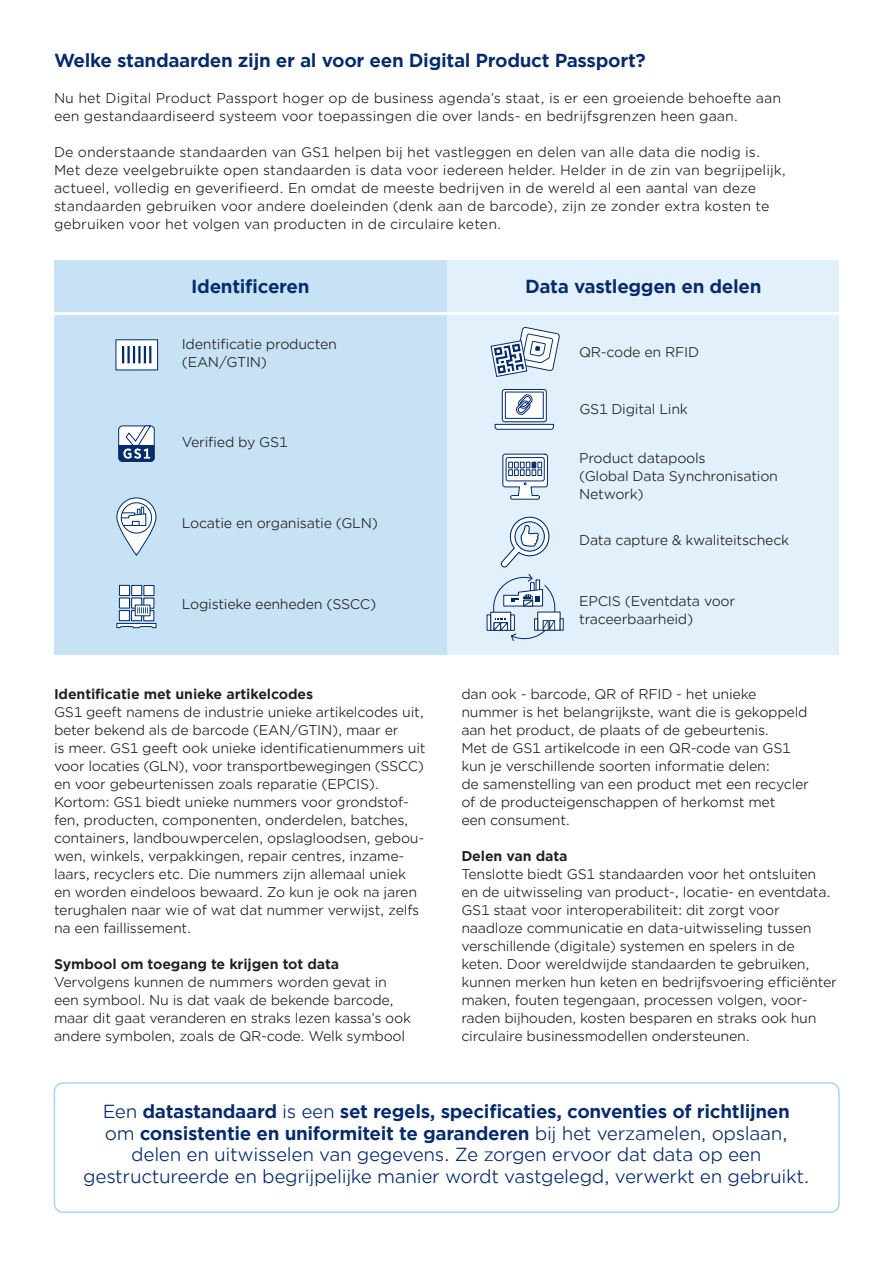
<style>
.page{position:relative;width:893px;height:1263px;background:#fff}
.page>*{position:absolute;margin:0;border:0;box-sizing:border-box;transform-origin:0 0}
.Bodytekst{font:700 18px "Gotham Office";letter-spacing:-.02em;color:#052b6c}
.Bodytekst-2{font:18px "Gotham Office";letter-spacing:-.02em;color:#052b6c}
.Bodytekst-3{font:13.5px/18px "Gotham Office";letter-spacing:-.02em;color:#231f20}
.Bodytekst-4{font:13.5px "Gotham Office";color:#231f20}
.Bodytekst-5{font:700 13.5px "Gotham Office";letter-spacing:-.01em;color:#231f20}
.s1{font-weight:400}
</style>
<div class="page">
<div style="left:54px;top:1082px;width:786px;height:131px;border:2px solid #aad5f1;border-radius:9px"></div>
<div style="left:54px;top:260px;width:785px;height:395px;background:#e1f0fa"></div>
<div style="left:54px;top:260px;width:392px;height:395px;background:#c7e2f5"></div>
<svg style="left:117px;top:498px;width:39px;height:57px"></svg>
<div style="left:116px;top:497px;width:40px;height:59px;border:1px solid #002b6b;border-radius:20px"></div>
<svg style="left:121px;top:507px;width:26px;height:19px"></svg>
<svg style="left:132px;top:521px;width:8px;height:5px"></svg>
<div style="left:121px;top:502px;width:31px;height:31px;border:1px solid #002b6b;border-radius:50%"></div>
<svg style="left:116px;top:622px;width:41px;height:7px"></svg>
<div style="left:119px;top:610px;width:10px;height:11px;background:#fff"></div>
<div style="left:119px;top:610px;width:11px;height:11px;border:1px solid #002b6b"></div>
<div style="left:119px;top:598px;width:11px;height:10px;background:#fff"></div>
<div style="left:119px;top:597px;width:11px;height:11px;border:1px solid #002b6b"></div>
<div style="left:119px;top:585px;width:11px;height:10px;background:#fff"></div>
<div style="left:119px;top:585px;width:11px;height:11px;border:1px solid #002b6b"></div>
<svg style="left:133px;top:612px;width:7px;height:7px"></svg>
<div style="left:131px;top:610px;width:11px;height:11px;border:1px solid #002b6b"></div>
<svg style="left:132px;top:598px;width:10px;height:10px"></svg>
<div style="left:131px;top:597px;width:11px;height:12px;border:1px solid #002b6b"></div>
<div style="left:132px;top:585px;width:10px;height:10px;background:#fff"></div>
<div style="left:131px;top:585px;width:11px;height:11px;border:1px solid #002b6b"></div>
<svg style="left:145px;top:612px;width:7px;height:7px"></svg>
<div style="left:143px;top:610px;width:11px;height:11px;border:1px solid #002b6b"></div>
<svg style="left:144px;top:598px;width:10px;height:10px"></svg>
<div style="left:144px;top:585px;width:10px;height:11px;background:#fff"></div>
<div style="left:143px;top:585px;width:11px;height:11px;border:1px solid #002b6b"></div>
<svg style="left:137px;top:606px;width:11px;height:8px"></svg>
<svg style="left:137px;top:607px;width:11px;height:6px"></svg>
<svg style="left:118px;top:425px;width:37px;height:37px"></svg>
<svg style="left:502px;top:453px;width:46px;height:47px"></svg>
<svg style="left:500px;top:517px;width:49px;height:50px"></svg>
<svg style="left:537px;top:612px;width:24px;height:19px"></svg>
<svg style="left:560px;top:618px;width:4px;height:13px"></svg>
<div style="left:490px;top:612px;width:21px;height:19px;border:1px solid #002b6b"></div>
<svg style="left:491px;top:574px;width:67px;height:67px"></svg>
<div style="left:487px;top:614px;width:4px;height:17px;border:1px solid #002b6b"></div>
<hr style="left:511px;top:615px;width:3px;height:15px;background:#fff">
<div style="left:510px;top:614px;width:5px;height:17px;border:1px solid #002b6b"></div>
<svg style="left:502px;top:389px;width:44px;height:33px"></svg>
<div style="left:502px;top:389px;width:45px;height:33px;border:1px solid #002b6b;border-radius:3px"></div>
<svg style="left:494px;top:423px;width:60px;height:7px"></svg>
<div style="left:505px;top:392px;width:39px;height:27px;background:#fff;border:1px solid #002b6b"></div>
<svg style="left:516px;top:394px;width:17px;height:21px"></svg>
<hr style="left:54px;top:312px;width:786px;height:3px;background:#fff">
<div style="left:116px;top:340px;width:42px;height:30px;background:#fff"></div>
<div style="left:115px;top:339px;width:43px;height:31px;border:1px solid #002b6b"></div>
<svg style="left:122px;top:346px;width:2px;height:17px"></svg>
<hr style="left:127px;top:346px;width:3px;height:17px;background:#002b6b">
<svg style="left:133px;top:346px;width:2px;height:17px"></svg>
<svg style="left:144px;top:346px;width:7px;height:17px"></svg>
<hr style="left:138px;top:346px;width:3px;height:17px;background:#002b6b">
<svg style="left:490px;top:327px;width:70px;height:50px"></svg>
<p class="Bodytekst" style="left:54px;top:48px;width:593px">Welke standaarden zijn er al voor een Digital Product Passport?</p>
<p class="Bodytekst-4" style="left:54px;top:90px;width:729px">Nu het Digital Product Passport hoger op de business agenda’s staat, is er een groeiende behoefte aan</p>
<p class="Bodytekst-4" style="left:54px;top:108px;width:686px">een gestandaardiseerd systeem voor toepassingen die over lands- en bedrijfsgrenzen heen gaan.</p>
<p class="Bodytekst-4" style="left:54px;top:144px;width:708px">De onderstaande standaarden van GS1 helpen bij het vastleggen en delen van alle data die nodig is.</p>
<p class="Bodytekst-4" style="left:54px;top:162px;width:734px">Met deze veelgebruikte open standaarden is data voor iedereen helder. Helder in de zin van begrijpelijk,</p>
<p class="Bodytekst-4" style="left:54px;top:180px;width:704px">actueel, volledig en geverifieerd. En omdat de meeste bedrijven in de wereld al een aantal van deze</p>
<p class="Bodytekst-4" style="left:54px;top:198px;width:717px">standaarden gebruiken voor andere doeleinden (denk aan de barcode), zijn ze zonder extra kosten te</p>
<p class="Bodytekst-4" style="left:54px;top:216px;width:449px">gebruiken voor het volgen van producten in de circulaire keten.</p>
<p class="Bodytekst" style="left:191px;top:274px;width:120px">Identificeren</p>
<p class="Bodytekst" style="left:525px;top:274px;width:238px">Data vastleggen en delen</p>
<p class="Bodytekst-3" style="left:182px;top:334px;width:157px">Identificatie producten</p>
<p class="Bodytekst-3" style="left:182px;top:352px;width:87px">(EAN/GTIN)</p>
<p class="Bodytekst-3" style="left:182px;top:433px;width:107px">Verified by GS1</p>
<p class="Bodytekst-3" style="left:182px;top:513px;width:198px">Locatie en organisatie (GLN)</p>
<p class="Bodytekst-3" style="left:182px;top:595px;width:196px">Logistieke eenheden (SSCC)</p>
<p class="Bodytekst-5" style="left:54px;top:684px;width:261px">Identificatie met unieke artikelcodes</p>
<p class="Bodytekst-3" style="left:54px;top:702px;width:371px">GS1 geeft namens de industrie unieke artikelcodes uit, beter bekend als de barcode (EAN/GTIN), maar er</p>
<p class="Bodytekst-3" style="left:54px;top:738px;width:373px">is meer. GS1 geeft ook unieke identificatienummers uit voor locaties (GLN), voor transportbewegingen (SSCC) en voor gebeurtenissen zoals reparatie (EPCIS).<br>Kortom: GS1 biedt unieke nummers voor grondstof&shy;fen, producten, componenten, onderdelen, batches, containers, landbouwpercelen, opslagloodsen, gebou&shy;wen, winkels, verpakkingen, repair centres, inzame&shy;laars, recyclers etc. Die nummers zijn allemaal uniek en worden eindeloos bewaard. Zo kun je ook na jaren terughalen naar wie of wat dat nummer verwijst, zelfs na een faillissement.</p>
<p class="Bodytekst-5" style="left:54px;top:954px;width:287px">Symbool om toegang te krijgen tot data</p>
<p class="Bodytekst-3" style="left:54px;top:972px;width:334px">Vervolgens kunnen de nummers worden gevat in</p>
<p class="Bodytekst-3" style="left:54px;top:990px;width:359px">een symbool. Nu is dat vaak de bekende barcode, maar dit gaat veranderen en straks lezen kassa’s ook andere symbolen, zoals de QR-code. Welk symbool</p>
<p class="Bodytekst-3" style="left:579px;top:342px;width:122px">QR-code en RFID</p>
<p class="Bodytekst-3" style="left:579px;top:400px;width:110px">GS1 Digital Link</p>
<p class="Bodytekst-3" style="left:579px;top:449px;width:128px">Product datapools</p>
<p class="Bodytekst-3" style="left:579px;top:467px;width:200px">(Global Data Synchronisation<br>Network)</p>
<p class="Bodytekst-3" style="left:579px;top:531px;width:212px">Data capture &amp; kwaliteitscheck</p>
<p class="Bodytekst-3" style="left:579px;top:592px;width:158px">EPCIS (Eventdata voor</p>
<p class="Bodytekst-3" style="left:579px;top:610px;width:116px">traceerbaarheid)</p>
<p class="Bodytekst-3" style="left:461px;top:684px;width:297px">dan ook - barcode, QR of RFID - het unieke</p>
<p class="Bodytekst-3" style="left:461px;top:702px;width:348px">nummer is het belangrijkste, want die is gekoppeld</p>
<p class="Bodytekst-3" style="left:461px;top:720px;width:309px">aan het product, de plaats of de gebeurtenis.</p>
<p class="Bodytekst-3" style="left:461px;top:738px;width:331px">Met de GS1 artikelcode in een QR-code van GS1</p>
<p class="Bodytekst-3" style="left:461px;top:756px;width:310px">kun je verschillende soorten informatie delen:</p>
<p class="Bodytekst-3" style="left:461px;top:774px;width:349px">de samenstelling van een product met een recycler</p>
<p class="Bodytekst-3" style="left:461px;top:792px;width:316px">of de producteigenschappen of herkomst met</p>
<p class="Bodytekst-3" style="left:461px;top:810px;width:110px">een consument.</p>
<p class="Bodytekst-5" style="left:461px;top:846px;width:108px">Delen van data</p>
<p class="Bodytekst-3" style="left:461px;top:864px;width:371px">Tenslotte biedt GS1 standaarden voor het ontsluiten en de uitwisseling van product-, locatie- en eventdata.<br>GS1 staat voor interoperabiliteit: dit zorgt voor</p>
<p class="Bodytekst-3" style="left:461px;top:918px;width:352px">naadloze communicatie en data-uitwisseling tussen</p>
<p class="Bodytekst-3" style="left:461px;top:936px;width:377px">verschillende (digitale) systemen en spelers in de keten. Door wereldwijde standaarden te gebruiken, kunnen merken hun keten en bedrijfsvoering efficiënter maken, fouten tegengaan, processen volgen, voor&shy;raden bijhouden, kosten besparen en straks ook hun circulaire businessmodellen ondersteunen.</p>
<p class="Bodytekst" style="left:103px;top:1099px;width:689px"><span class="s1">Een</span> datastandaard <span class="s1">is een</span> set regels, specificaties, conventies of richtlijnen</p>
<p class="Bodytekst" style="left:105px;top:1121px;width:684px"><span class="s1">om</span> consistentie en uniformiteit te garanderen <span class="s1">bij het verzamelen, opslaan,</span></p>
<p class="Bodytekst-2" style="left:131px;top:1143px;width:632px">delen en uitwisselen van gegevens. Ze zorgen ervoor dat data op een</p>
<p class="Bodytekst-2" style="left:83px;top:1164px;width:728px">gestructureerde en begrijpelijke manier wordt vastgelegd, verwerkt en gebruikt.</p>
</div>
